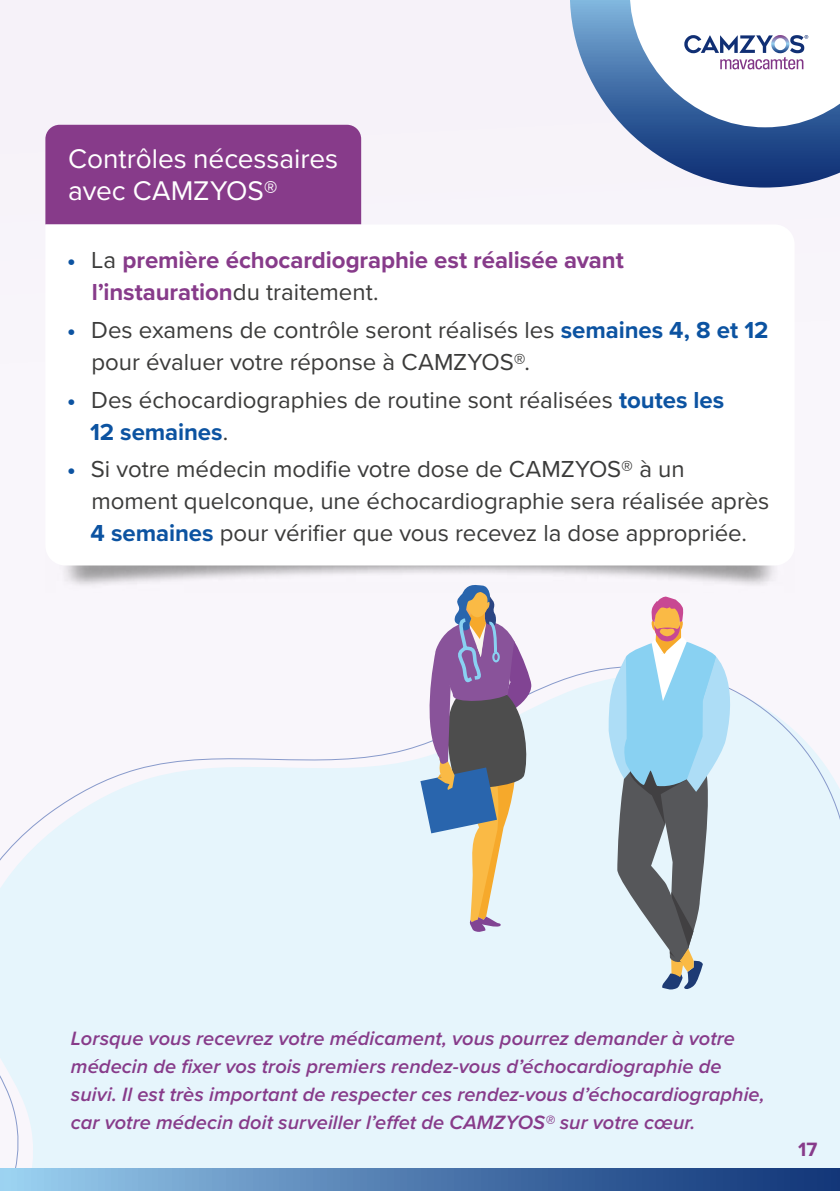
<style>
.page{position:relative;width:840px;height:1191px;background:#fff}
.page>*{position:absolute;margin:0;border:0;box-sizing:border-box;transform-origin:0 0}
.t1{font:28px/32px "Proxima Nova";letter-spacing:-.005em;color:#fff}
.t2{font:24px/32px "Proxima Nova";color:#3b3b3a}
.t3{font:700 24px/32px "Proxima Nova";letter-spacing:-.005em;color:#873b8a}
.t4{font:italic 600 20px/28px "Proxima Nova";letter-spacing:.005em;color:#873b8a}
.t5{font:700 20px "Proxima Nova";color:#873b8a}
.s1{color:#0c53a1}
.s2{font-weight:400;color:#3b3b3a}
.s3{font-weight:700;color:#0c53a1}
</style>
<div class="page">
<div style="left:0;top:0;width:839px;height:995px;background:#f5f0f8"></div>
<svg style="left:0;top:668px;width:839px;height:500px"></svg>
<div style="left:45px;top:125px;width:316px;height:99px;background:#873b8a"></div>
<div style="left:45px;top:224px;width:749px;height:341px;background:#fff"></div>
<svg style="left:420px;top:584px;width:112px;height:348px"></svg>
<svg style="left:608px;top:596px;width:131px;height:394px"></svg>
<div style="left:0;top:1168px;width:839px;height:23px;background:linear-gradient(to right,#98cced,#0b2e74)"></div>
<svg style="left:570px;top:0;width:269px;height:187px"></svg>
<svg style="left:684px;top:35px;width:123px;height:34px"></svg>
<p class="t1" style="left:68px;top:142px;width:271px">Contrôles nécessaires avec CAMZYOS®</p>
<p class="t3" style="left:92px;top:244px;width:533px;text-indent:-25px"><span class="s1">•</span> <span class="s2">La</span> première échocardiographie est réalisée avant l’instauration<span class="s2">du traitement.</span></p>
<p class="t2" style="left:91px;top:313px;width:678px;text-indent:-24px"><span class="s3">•</span> Des examens de contrôle seront réalisés les <span class="s3">semaines 4, 8 et 12 </span>pour évaluer votre réponse à CAMZYOS®.</p>
<p class="t2" style="left:90px;top:382px;width:635px;text-indent:-23px"><span class="s3">•</span> Des échocardiographies de routine sont réalisées <span class="s3">toutes les<br>12 semaines</span>.</p>
<p class="t2" style="left:91px;top:452px;width:680px;text-indent:-23px"><span class="s3">•</span> Si votre médecin modifie votre dose de CAMZYOS® à un moment quelconque, une échocardiographie sera réalisée après<br><span class="s3">4 semaines</span> pour vérifier que vous recevez la dose appropriée.</p>
<p class="t4" style="left:71px;top:1023px;width:694px">Lorsque vous recevrez votre médicament, vous pourrez demander à votre médecin de fixer vos trois premiers rendez-vous d’échocardiographie de suivi. Il est très important de respecter ces rendez-vous d’échocardiographie, car votre médecin doit surveiller l’effet de CAMZYOS® sur votre cœur.</p>
<p class="t5" style="left:797px;top:1134px;width:21px">17</p>
</div>
